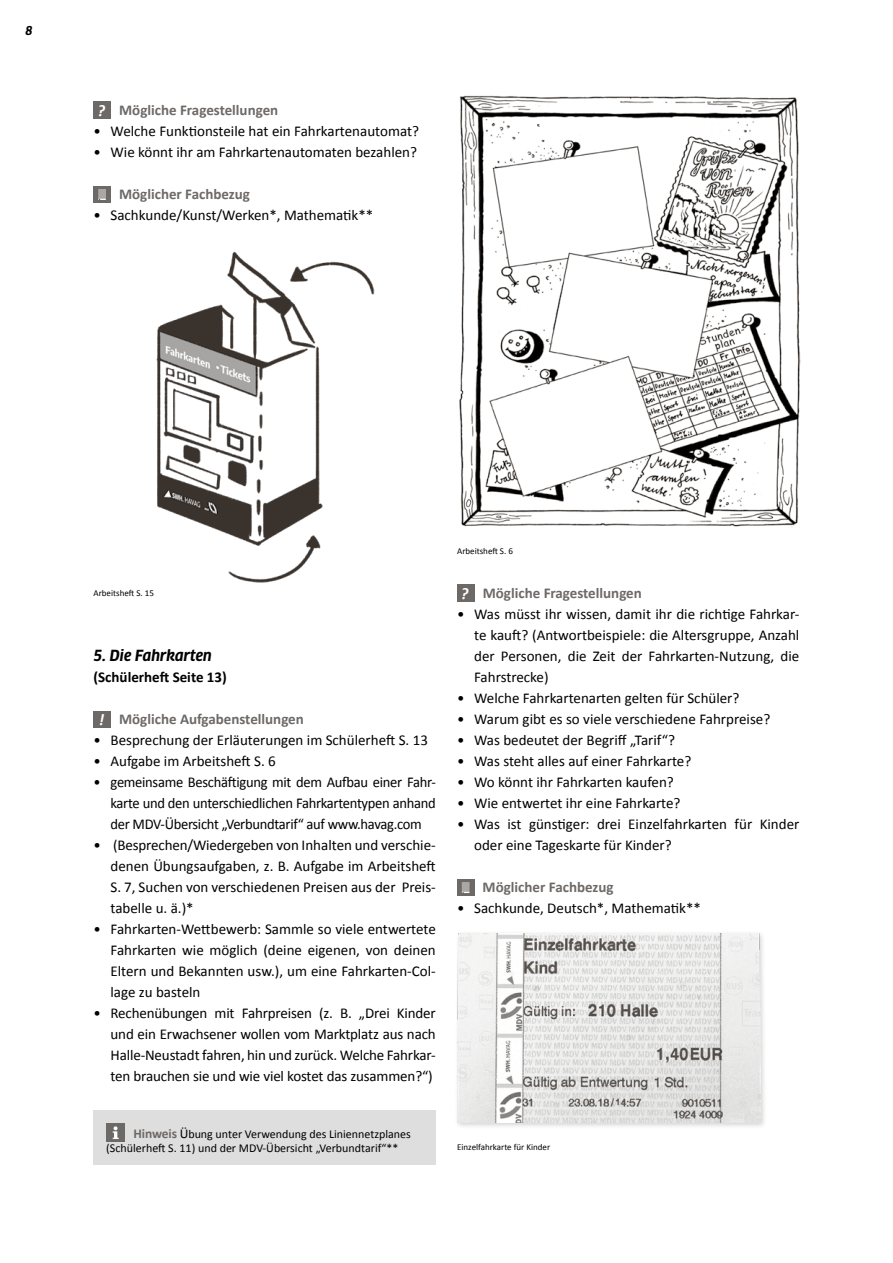
<style>
.page{position:relative;width:893px;height:1263px;background:#fff}
.page>*{position:absolute;margin:0;border:0;box-sizing:border-box;transform-origin:0 0}
.t1{font:15px/21px "Calibri";color:#000;text-align:justify}
.t2{font:700 15px "Calibri";color:#6d6966}
.t3{font:700 15px "Calibri";color:#000}
.t4{font:italic 700 15px "Clan OT Narr";color:#000}
.t5{font:12px/14.4px "Calibri";color:#000}
.t6{font:italic 700 12px "Clan OT Narr";color:#000}
.t7{font:9px "Calibri";color:#000}
.s1{font-style:italic;font-size:16.35px;color:#fff}
.s2{font-style:italic;font-size:16.2px;color:#fff}
.s3{font-weight:700;font-size:13.5px;color:#6d6966}
.s4{font-size:13.5px}
</style>
<div class="page">
<div style="left:454px;top:930px;width:313px;height:199px;background:#000;opacity:.18"></div>
<img style="left:457px;top:934px;width:303px;height:188px">
<div style="left:94px;top:102px;width:17px;height:17px;background:#6d6966"></div>
<div style="left:94px;top:186px;width:17px;height:17px;background:#6d6966"></div>
<svg style="left:98px;top:189px;width:8px;height:11px"></svg>
<img style="left:156px;top:251px;width:219px;height:332px">
<div style="left:94px;top:711px;width:17px;height:17px;background:#6d6966"></div>
<div style="left:94px;top:1110px;width:342px;height:55px;background:#dedede"></div>
<div style="left:106px;top:1123px;width:19px;height:19px;background:#6d6966"></div>
<svg style="left:113px;top:1126px;width:6px;height:13px"></svg>
<img style="left:459px;top:95px;width:341px;height:432px">
<div style="left:457px;top:585px;width:17px;height:17px;background:#6d6966"></div>
<div style="left:457px;top:879px;width:17px;height:17px;background:#6d6966"></div>
<svg style="left:462px;top:882px;width:8px;height:11px"></svg>
<p class="t6" style="left:26px;top:24px;width:9px">8</p>
<p class="t2" style="left:97px;top:100px;width:182px"><span class="s1">?</span> Mögliche Fragestellungen</p>
<p class="t1" style="left:94px;top:120px;width:327px">• Welche Funktionsteile hat ein Fahrkartenautomat?</p>
<p class="t1" style="left:94px;top:141px;width:325px">• Wie könnt ihr am Fahrkartenautomaten bezahlen?</p>
<p class="t2" style="left:119px;top:184px;width:132px">Möglicher Fachbezug</p>
<p class="t1" style="left:94px;top:204px;width:281px">• Sachkunde/Kunst/Werken*, Mathematik**</p>
<p class="t7" style="left:94px;top:588px;width:62px">Arbeitsheft S. 15</p>
<p class="t4" style="left:94px;top:646px;width:120px">5. Die Fahrkarten</p>
<p class="t3" style="left:94px;top:667px;width:135px">(Schülerheft Seite 13)</p>
<p class="t2" style="left:99px;top:709px;width:207px"><span class="s2">!</span> Mögliche Aufgabenstellungen</p>
<p class="t1" style="left:94px;top:729px;width:336px">• Besprechung der Erläuterungen im Schülerheft S. 13</p>
<p class="t1" style="left:94px;top:750px;width:184px">• Aufgabe im Arbeitsheft S. 6</p>
<p class="t1" style="left:111px;top:771px;width:327px;text-indent:-17px">• gemeinsame Beschäftigung mit dem Aufbau einer Fahr&shy;karte und den unterschiedlichen Fahrkartentypen anhand der MDV-Übersicht „Verbundtarif“ auf www.havag.com</p>
<p class="t1" style="left:111px;top:834px;width:327px;text-indent:-17px">• (Besprechen/Wiedergeben von Inhalten und verschie&shy;denen Übungsaufgaben, z. B. Aufgabe im Arbeitsheft S. 7, Suchen von verschiedenen Preisen aus der Preis&shy;tabelle u. ä.)*</p>
<p class="t1" style="left:111px;top:918px;width:327px;text-indent:-17px">• Fahrkarten-Wettbewerb: Sammle so viele entwertete Fahrkarten wie möglich (deine eigenen, von deinen Eltern und Bekannten usw.), um eine Fahrkarten-Col&shy;lage zu basteln</p>
<p class="t1" style="left:111px;top:1002px;width:327px;text-indent:-17px">• Rechenübungen mit Fahrpreisen (z. B. „Drei Kinder und ein Erwachsener wollen vom Marktplatz aus nach Halle-Neustadt fahren, hin und zurück. Welche Fahrkar&shy;ten brauchen sie und wie viel kostet das zusammen?“)</p>
<p class="t5" style="left:106px;top:1126px;width:306px;text-indent:27px"><span class="s3">Hinweis</span> <span class="s4">Ü</span>bung unter Verwendung des Liniennetzplanes (Schülerheft S. 11) und der MDV-Übersicht „Verbundtarif“**</p>
<p class="t7" style="left:457px;top:546px;width:57px">Arbeitsheft S. 6</p>
<p class="t2" style="left:461px;top:583px;width:182px"><span class="s1">?</span> Mögliche Fragestellungen</p>
<p class="t1" style="left:474px;top:603px;width:327px;text-indent:-17px">• Was müsst ihr wissen, damit ihr die richtige Fahrkar&shy;te kauft? (Antwortbeispiele: die Altersgruppe, Anzahl der Personen, die Zeit der Fahrkarten-Nutzung, die Fahrstrecke)</p>
<p class="t1" style="left:457px;top:687px;width:284px">• Welche Fahrkartenarten gelten für Schüler?</p>
<p class="t1" style="left:457px;top:708px;width:315px">• Warum gibt es so viele verschiedene Fahrpreise?</p>
<p class="t1" style="left:457px;top:729px;width:219px">• Was bedeutet der Begriff „Tarif“?</p>
<p class="t1" style="left:457px;top:750px;width:236px">• Was steht alles auf einer Fahrkarte?</p>
<p class="t1" style="left:457px;top:771px;width:218px">• Wo könnt ihr Fahrkarten kaufen?</p>
<p class="t1" style="left:457px;top:792px;width:225px">• Wie entwertet ihr eine Fahrkarte?</p>
<p class="t1" style="left:474px;top:813px;width:327px;text-indent:-17px">• Was ist günstiger: drei Einzelfahrkarten für Kinder oder eine Tageskarte für Kinder?</p>
<p class="t2" style="left:483px;top:877px;width:132px">Möglicher Fachbezug</p>
<p class="t1" style="left:457px;top:897px;width:245px">• Sachkunde, Deutsch*, Mathematik**</p>
<p class="t7" style="left:457px;top:1141px;width:95px">Einzelfahrkarte für Kinder</p>
</div>
